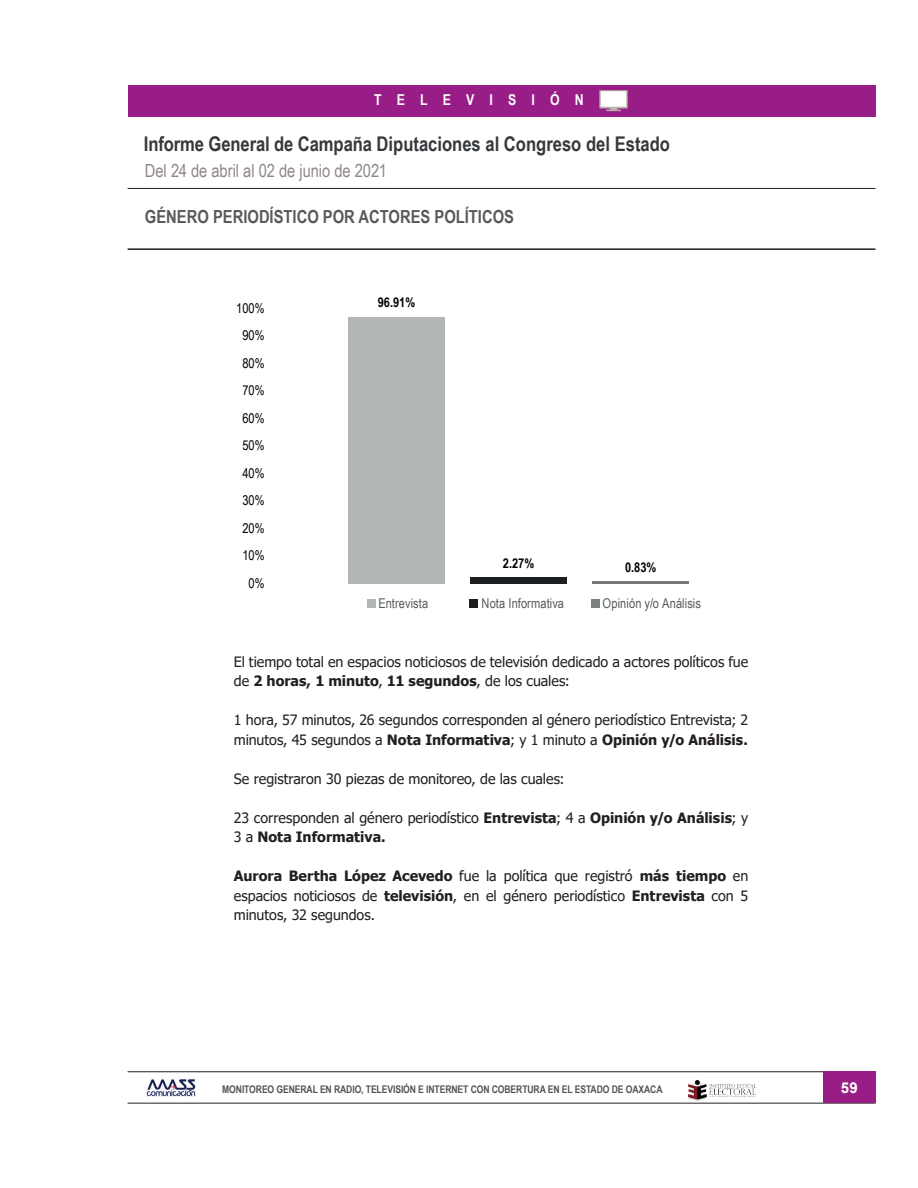
<style>
.page{position:relative;width:918px;height:1188px;background:#fff}
.page>*{position:absolute;margin:0;border:0;box-sizing:border-box;transform-origin:0 0}
.t1{font:700 20.25px "Arial Narrow";color:#36393c}
.t2{font:700 18px "Arial Narrow";color:#575a5b}
.t3{font:18px "Arial Narrow";letter-spacing:-.005em;color:#908785}
.t4{font:700 15px "Arial Narrow";letter-spacing:1.01em;color:#fff}
.t5{font:700 15px "Arial";color:#fff}
.t6{font:14.25px/19.5px "Tahoma";color:#231f20}
.t7{font:700 14.25px/19.5px "Tahoma";letter-spacing:-.005em;color:#231f20}
.t8{font:13.5px "Arial Narrow";letter-spacing:.005em;color:#575a5b}
.t9{font:13.5px "Arial Narrow";letter-spacing:-.005em;color:#000001}
.t10{font:700 13.5px "Arial Narrow";letter-spacing:-.005em;color:#000001}
.t11{font:700 10.5px "Arial Narrow";letter-spacing:-.01em;color:#515456}
.s1{font-weight:700}
.s2{font-weight:400}
</style>
<div class="page">
<img style="left:146px;top:1079px;width:50px;height:18px">
<hr style="left:128px;top:1072px;width:747px;height:1px;background:#231f20">
<hr style="left:128px;top:1103px;width:747px;height:1px;background:#231f20">
<div style="left:823px;top:1072px;width:52px;height:31px;background:#991d86"></div>
<img style="left:688px;top:1080px;width:68px;height:21px">
<hr style="left:128px;top:248px;width:747px;height:2px;background:#231f20">
<hr style="left:128px;top:188px;width:747px;height:1px;background:#231f20">
<div style="left:128px;top:85px;width:747px;height:31px;background:#991d86"></div>
<img style="left:599px;top:90px;width:29px;height:22px">
<div style="left:348px;top:317px;width:97px;height:267px;background:#b2b6b6"></div>
<div style="left:471px;top:577px;width:96px;height:7px;background:#1b1f22"></div>
<hr style="left:593px;top:581px;width:96px;height:3px;background:#767a7c">
<div style="left:367px;top:599px;width:8px;height:8px;background:#b2b6b6"></div>
<div style="left:469px;top:599px;width:8px;height:8px;background:#1b1f22"></div>
<div style="left:591px;top:599px;width:8px;height:8px;background:#7e8182"></div>
<p class="t4" style="left:374px;top:88px;width:211px">TELEVISIÓN</p>
<h1 class="t1" style="left:144px;top:128px;width:528px">Informe General de Campaña Diputaciones al Congreso del Estado</h1>
<p class="t3" style="left:145px;top:157px;width:244px">Del 24 de abril al 02 de junio de 2021</p>
<p class="t2" style="left:145px;top:204px;width:371px">GÉNERO PERIODÍSTICO POR ACTORES POLÍTICOS</p>
<p class="t9" style="left:236px;top:298px;width:30px">100%</p>
<p class="t9" style="left:242px;top:325px;width:24px">90%</p>
<p class="t9" style="left:242px;top:353px;width:24px">80%</p>
<p class="t9" style="left:242px;top:381px;width:24px">70%</p>
<p class="t9" style="left:242px;top:408px;width:24px">60%</p>
<p class="t9" style="left:242px;top:436px;width:24px">50%</p>
<p class="t9" style="left:242px;top:463px;width:24px">40%</p>
<p class="t9" style="left:242px;top:491px;width:24px">30%</p>
<p class="t9" style="left:242px;top:518px;width:24px">20%</p>
<p class="t9" style="left:242px;top:546px;width:24px">10%</p>
<p class="t9" style="left:249px;top:573px;width:17px">0%</p>
<p class="t10" style="left:378px;top:292px;width:39px">96.91%</p>
<p class="t10" style="left:503px;top:553px;width:33px">2.27%</p>
<p class="t10" style="left:625px;top:557px;width:33px">0.83%</p>
<p class="t8" style="left:379px;top:593px;width:51px">Entrevista</p>
<p class="t8" style="left:482px;top:593px;width:84px">Nota Informativa</p>
<p class="t8" style="left:603px;top:593px;width:100px">Opinión y/o Análisis</p>
<p class="t6" style="left:234px;top:652px;width:516px">El tiempo total en espacios noticiosos de televisión dedicado a actores políticos fue de <span class="s1">2 horas, 1 minuto</span>, <span class="s1">11 segundos</span>, de los cuales:</p>
<p class="t6" style="left:234px;top:711px;width:516px">1 hora, 57 minutos, 26 segundos corresponden al género periodístico Entrevista; 2 minutos, 45 segundos a <span class="s1">Nota Informativa</span>; y 1 minuto a <span class="s1">Opinión y/o Análisis.</span></p>
<p class="t6" style="left:234px;top:769px;width:332px">Se registraron 30 piezas de monitoreo, de las cuales:</p>
<p class="t7" style="left:234px;top:808px;width:516px"><span class="s2">23 corresponden al género periodístico</span> Entrevista<span class="s2">; 4 a</span> Opinión y/o Análisis<span class="s2">; y<br>3 a</span> Nota Informativa.</p>
<p class="t6" style="left:234px;top:867px;width:516px;text-align:justify"><span class="s1">Aurora Bertha López Acevedo</span> fue la política que registró <span class="s1">más tiempo</span> en espacios noticiosos de <span class="s1">televisión</span>, en el género periodístico <span class="s1">Entrevista</span> con 5 minutos, 32 segundos.</p>
<p class="t11" style="left:222px;top:1081px;width:442px">MONITOREO GENERAL EN RADIO, TELEVISIÓN E INTERNET CON COBERTURA EN EL ESTADO DE OAXACA</p>
<p class="t5" style="left:841px;top:1077px;width:18px">59</p>
</div>
